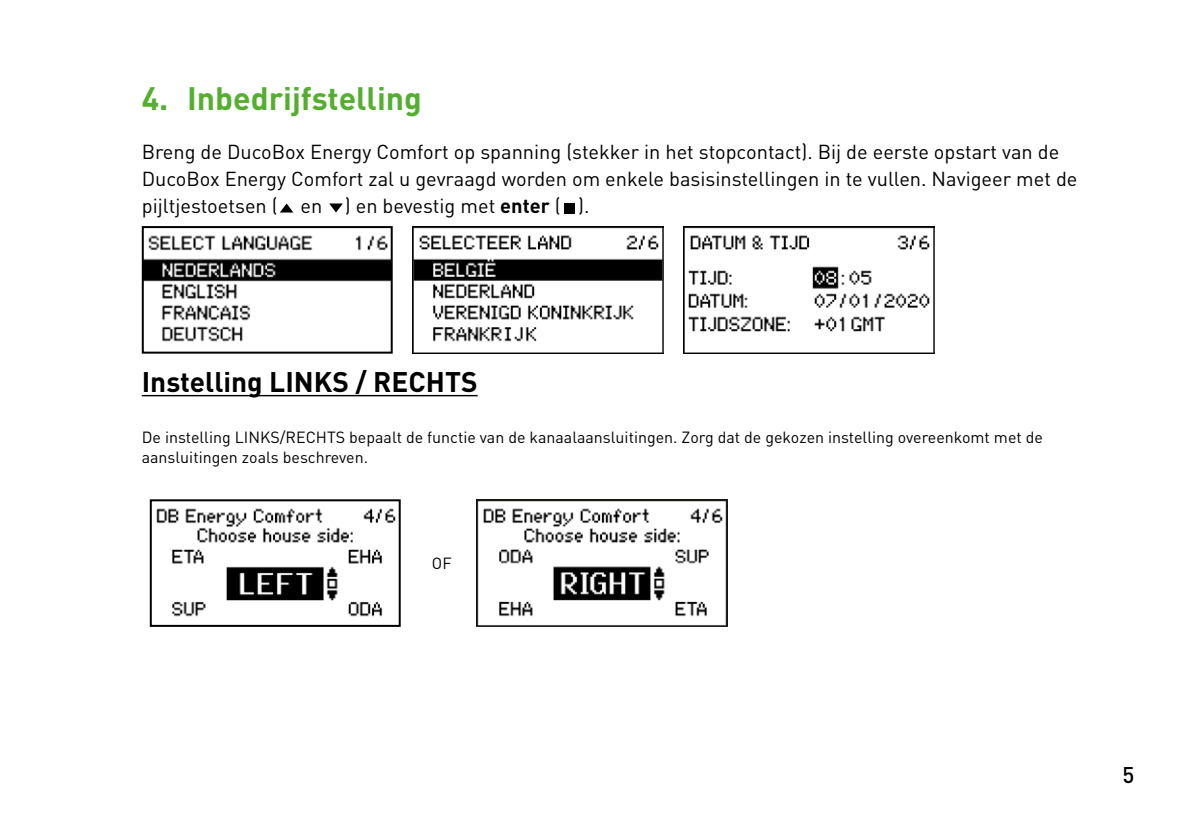
<style>
.page{position:relative;width:1191px;height:840px;background:#fff}
.page>*{position:absolute;margin:0;border:0;box-sizing:border-box;transform-origin:0 0}
.t1{font:700 32px "DINOT";color:#54af2e}
.t2{font:700 28px "DINOT";color:#000}
.t3{font:500 22.4px "DINOT";color:#000}
.t4{font:20px/27px "DINOT";color:#000}
.t5{font:16px/20px "DINOT";color:#000}
.s1{font-weight:700}
</style>
<div class="page">
<hr style="left:142px;top:394px;width:335px;height:2px;background:#000">
<svg style="left:280px;top:203px;width:13px;height:9px"></svg>
<svg style="left:329px;top:203px;width:14px;height:9px"></svg>
<div style="left:564px;top:202px;width:11px;height:11px;background:#000"></div>
<svg style="left:142px;top:226px;width:251px;height:127px"></svg>
<img style="left:413px;top:226px;width:250px;height:127px">
<img style="left:683px;top:226px;width:251px;height:127px">
<svg style="left:150px;top:499px;width:251px;height:127px"></svg>
<img style="left:476px;top:499px;width:251px;height:127px">
<h1 class="t1" style="left:142px;top:76px;width:282px">4. Inbedrijfstelling</h1>
<p class="t4" style="left:142px;top:138px;width:937px">Breng de DucoBox Energy Comfort op spanning (stekker in het stopcontact). Bij de eerste opstart van de<br>DucoBox Energy Comfort zal u gevraagd worden om enkele basisinstellingen in te vullen. Navigeer met de pijltjestoetsen ( en ) en bevestig met <span class="s1">enter</span> ( ).</p>
<h2 class="t2" style="left:142px;top:362px;width:337px">Instelling LINKS / RECHTS</h2>
<p class="t5" style="left:142px;top:426px;width:902px">De instelling LINKS/RECHTS bepaalt de functie van de kanaalaansluitingen. Zorg dat de gekozen instelling overeenkomt met de aansluitingen zoals beschreven.</p>
<p class="t5" style="left:432px;top:552px;width:21px">OF</p>
<p class="t3" style="left:1122px;top:759px;width:13px">5</p>
</div>
